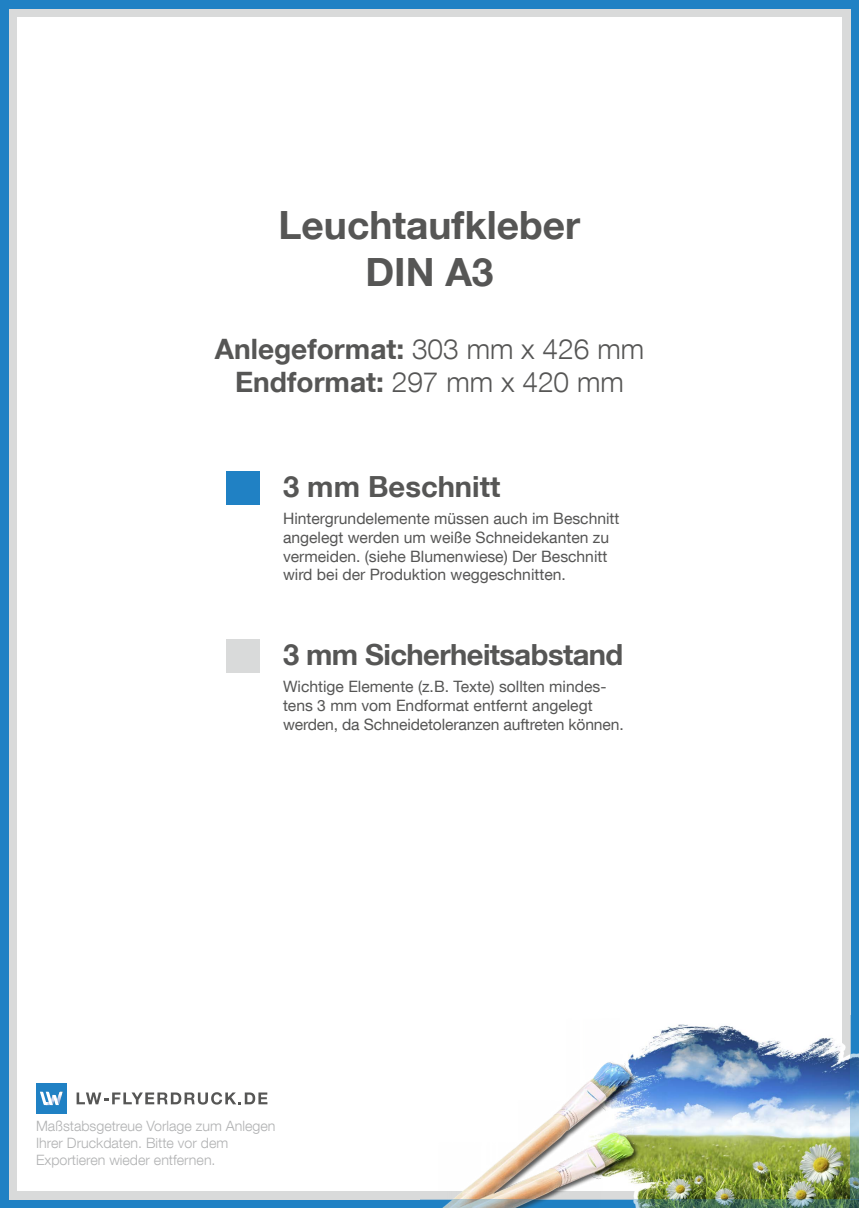
<style>
.page{position:relative;width:859px;height:1208px;background:#2081c4}
.page>*{position:absolute;margin:0;border:0;box-sizing:border-box;transform-origin:0 0}
.t1{font:700 38.9px "Helvetica Neue LT Com";color:#565655}
.t2{font:700 29.1px "Helvetica Neue LT Com";letter-spacing:-.02em;color:#565655}
.t3{font:700 29.1px "Helvetica Neue LT Com";color:#565655}
.t4{font:700 28.1px/33.7px "Helvetica Neue LT Com";color:#565655;text-align:center}
.t5{font:15.7px/18.8px "Helvetica Neue LT Com";color:#565655}
.t6{font:300 14.2px/17.1px "Helvetica Neue LT Com";color:#b1b2b3}
.s1{font-weight:300}
</style>
<div class="page">
<div style="left:9px;top:9px;width:841px;height:1190px;background:#d9dada"></div>
<div style="left:17px;top:17px;width:825px;height:1174px;background:#fff"></div>
<img style="left:454px;top:1024px;width:396px;height:175px">
<svg style="left:850px;top:1015px;width:9px;height:184px"></svg>
<svg style="left:421px;top:1199px;width:438px;height:9px"></svg>
<div style="left:226px;top:471px;width:33px;height:33px;background:#2081c4"></div>
<div style="left:226px;top:639px;width:33px;height:33px;background:#d9dada"></div>
<svg style="left:77px;top:1092px;width:190px;height:12px"></svg>
<div style="left:36px;top:1083px;width:30px;height:30px;background:#2081c4"></div>
<svg style="left:40px;top:1091px;width:23px;height:14px"></svg>
<p class="t1" style="left:279px;top:201px;width:303px">Leuchtaufkleber</p>
<p class="t1" style="left:365px;top:247px;width:130px">DIN A3</p>
<p class="t4" style="left:215px;top:331px;width:431px">Anlegeformat: <span class="s1">303 mm x 426 mm<br></span>Endformat: <span class="s1">297 mm x 420 mm</span></p>
<p class="t3" style="left:283px;top:468px;width:219px">3 mm Beschnitt</p>
<p class="t5" style="left:283px;top:508px;width:338px">Hintergrundelemente müssen auch im Beschnitt angelegt werden um weiße Schneidekanten zu vermeiden. (siehe Blumenwiese) Der Beschnitt wird bei der Produktion weggeschnitten.</p>
<p class="t2" style="left:283px;top:636px;width:342px">3 mm Sicherheitsabstand</p>
<p class="t5" style="left:283px;top:676px;width:342px">Wichtige Elemente (z.B. Texte) sollten mindes&shy;tens 3 mm vom Endformat entfernt angelegt werden, da Schneidetoleranzen auftreten können.</p>
<p class="t6" style="left:36px;top:1116px;width:241px">Maßstabsgetreue Vorlage zum Anlegen<br>Ihrer Druckdaten. Bitte vor dem</p>
<p class="t6" style="left:36px;top:1150px;width:181px">Exportieren wieder entfernen.</p>
</div>
